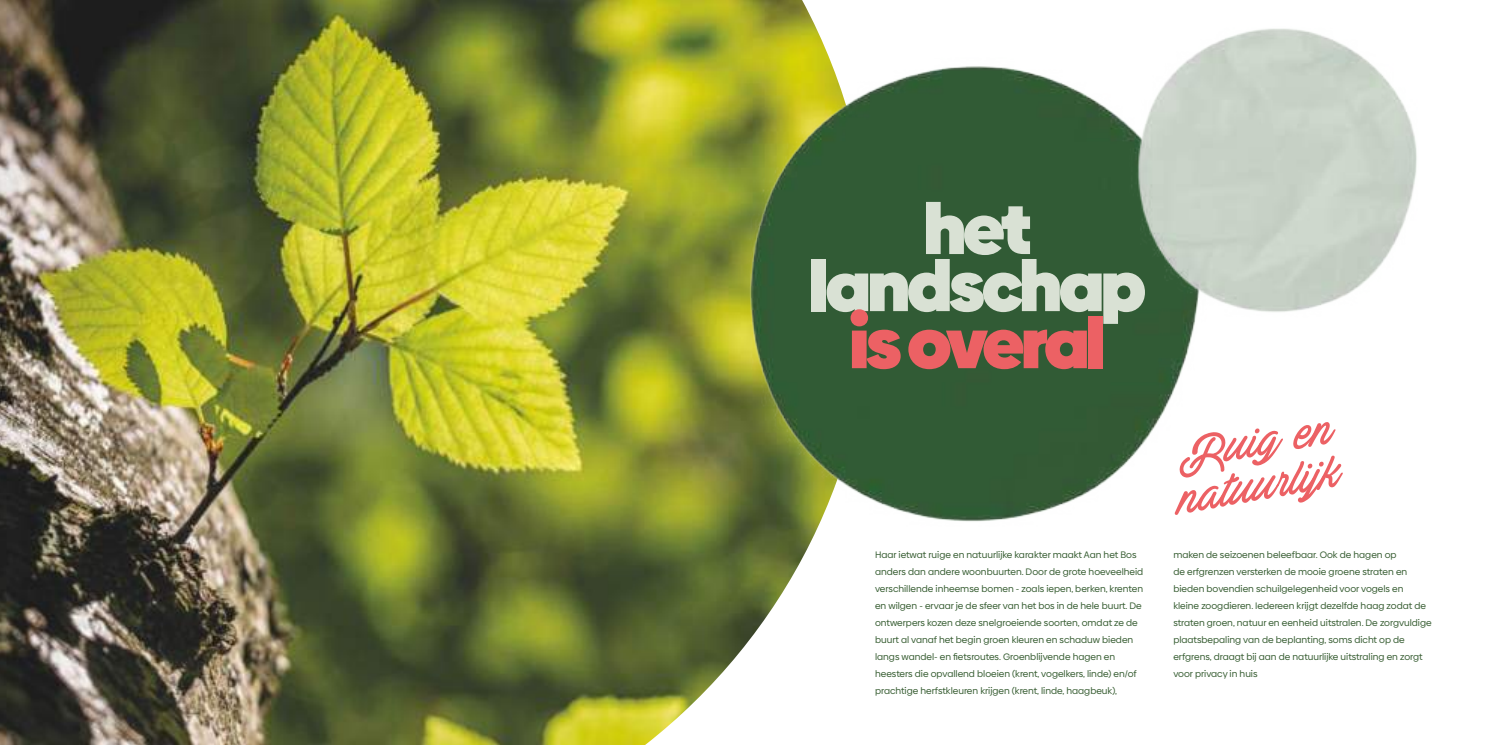
<style>
.page{position:relative;width:1489px;height:745px;background:#fff}
.page>*{position:absolute;margin:0;border:0;box-sizing:border-box;transform-origin:0 0}
.t1{font:800 71.25px/57px "Biennale";letter-spacing:-.05em;color:#d9e1d4;text-align:center}
.t2{font:800 71.25px "Biennale";letter-spacing:-.055em;color:#ec6164}
.t3{font:italic 50px/43.8px "Actonia PERSONALUSE";color:#ec6164}
.t4{font:9.38px/17px "Biennale";color:#375d32}
</style>
<div class="page">
<img style="left:0;top:0;width:824px;height:744px">
<img style="left:726px;top:45px;width:469px;height:496px">
<img style="left:1129px;top:28px;width:288px;height:296px">
<h1 class="t1" style="left:808px;top:203px;width:339px">het landschap</h1>
<h1 class="t2" style="left:849px;top:309px;width:258px">is overal</h1>
<p class="t4" style="left:875px;top:546px;width:270px">Haar ietwat ruige en natuurlijke karakter maakt Aan het Bos anders dan andere woonbuurten. Door de grote hoeveelheid verschillende inheemse bomen - zoals iepen, berken, krenten en wilgen - ervaar je de sfeer van het bos in de hele buurt. De ontwerpers kozen deze snelgroeiende soorten, omdat ze de buurt al vanaf het begin groen kleuren en schaduw bieden langs wandel- en fietsroutes. Groenblijvende hagen en heesters die opvallend bloeien (krent, vogelkers, linde) en/of prachtige herfstkleuren krijgen (krent, linde, haagbeuk),</p>
<h2 class="t3" style="left:1165px;top:430px;width:165px;rotate:-10deg">Ruig en natuurlijk</h2>
<p class="t4" style="left:1173px;top:546px;width:260px">maken de seizoenen beleefbaar. Ook de hagen op<br>de erfgrenzen versterken de mooie groene straten en bieden bovendien schuilgelegenheid voor vogels en<br>kleine zoogdieren. Iedereen krijgt dezelfde haag zodat de straten groen, natuur en eenheid uitstralen. De zorgvuldige plaatsbepaling van de beplanting, soms dicht op de erfgrens, draagt bij aan de natuurlijke uitstraling en zorgt voor privacy in huis</p>
</div>
